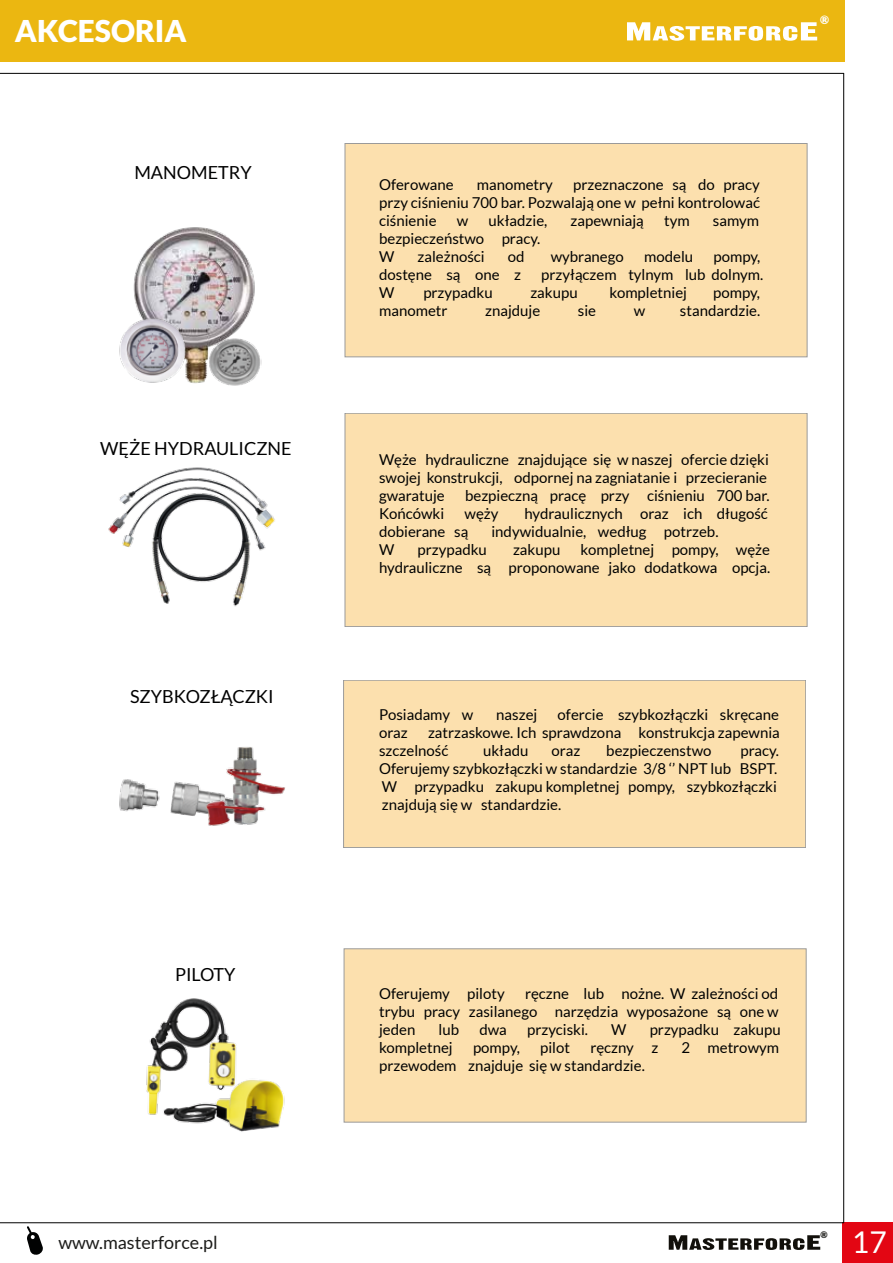
<style>
.page{position:relative;width:893px;height:1263px;background:#fff}
.page>*{position:absolute;margin:0;border:0;box-sizing:border-box;transform-origin:0 0}
.t1{font:900 30px "Lato";color:#fff}
.t2{font:30px "Lato";color:#fff}
.t3{font:18px "Lato";color:#000101}
.t4{font:18px "Lato";color:#1d1d1b}
.t5{font:15px/18px "Lato";color:#000101;text-align:justify}
.t6{font:900 11.4px "Lato";color:#fff}
.t7{font:900 9.15px "Lato";color:#1d1d1b}
</style>
<div class="page">
<div style="left:345px;top:143px;width:462px;height:214px;background:#fce0ae"></div>
<div style="left:345px;top:413px;width:462px;height:214px;background:#fce0ae"></div>
<div style="left:343px;top:680px;width:463px;height:168px;background:#fce0ae"></div>
<div style="left:0;top:0;width:845px;height:62px;background:#ebb711"></div>
<div style="left:843px;top:1222px;width:50px;height:41px;background:#e30613"></div>
<svg style="left:27px;top:1226px;width:16px;height:29px"></svg>
<svg style="left:669px;top:1235px;width:151px;height:15px"></svg>
<div style="left:344px;top:948px;width:462px;height:174px;background:#fce0ae"></div>
<img style="left:157px;top:583px;width:89px;height:24px">
<img style="left:108px;top:467px;width:167px;height:112px">
<img style="left:119px;top:779px;width:41px;height:33px">
<img style="left:170px;top:747px;width:115px;height:79px">
<img style="left:160px;top:998px;width:77px;height:56px">
<img style="left:146px;top:1027px;width:46px;height:88px">
<img style="left:152px;top:1054px;width:133px;height:78px">
<img style="left:258px;top:352px;width:4px;height:20px">
<img style="left:133px;top:227px;width:125px;height:159px">
<img style="left:119px;top:316px;width:71px;height:69px">
<svg style="left:627px;top:22px;width:190px;height:19px"></svg>
<hr style="left:0;top:73px;width:844px;height:1px;background:#000101">
<hr style="left:843px;top:73px;width:1px;height:1150px;background:#000101">
<hr style="left:0;top:1222px;width:844px;height:1px;background:#000101">
<h1 class="t1" style="left:15px;top:13px;width:173px">AKCESORIA</h1>
<p class="t3" style="left:134px;top:162px;width:119px">MANOMETRY</p>
<p class="t3" style="left:100px;top:439px;width:193px">WĘŻE HYDRAULICZNE</p>
<p class="t3" style="left:130px;top:686px;width:145px">SZYBKOZŁĄCZKI</p>
<p class="t3" style="left:175px;top:964px;width:62px">PILOTY</p>
<p class="t4" style="left:58px;top:1232px;width:161px">www.masterforce.pl</p>
<p class="t6" style="left:820px;top:14px;width:10px">®</p>
<p class="t5" style="left:379px;top:175px;width:382px;text-indent:194px">przeznaczone są do pracy przy ciśnieniu 700 bar. Pozwalają one w pełni kontrolować ciśnienie</p>
<p class="t5" style="left:379px;top:175px;width:76px">Oferowane</p>
<p class="t5" style="left:477px;top:175px;width:78px">manometry</p>
<p class="t5" style="left:457px;top:211px;width:13px">w</p>
<p class="t5" style="left:489px;top:211px;width:60px">układzie,</p>
<p class="t5" style="left:570px;top:211px;width:75px">zapewniają</p>
<p class="t5" style="left:664px;top:211px;width:27px">tym</p>
<p class="t5" style="left:713px;top:211px;width:48px">samym</p>
<p class="t5" style="left:379px;top:229px;width:163px">bezpieczeństwo pracy.<br>W</p>
<p class="t5" style="left:418px;top:247px;width:69px">zależności</p>
<p class="t5" style="left:508px;top:247px;width:18px">od</p>
<p class="t5" style="left:551px;top:247px;width:75px">wybranego</p>
<p class="t5" style="left:644px;top:247px;width:51px">modelu</p>
<p class="t5" style="left:713px;top:247px;width:48px">pompy,</p>
<p class="t5" style="left:379px;top:265px;width:143px">dostęne są one z</p>
<p class="t5" style="left:541px;top:265px;width:224px">przyłączem tylnym lub dolnym.</p>
<p class="t5" style="left:379px;top:283px;width:17px">W</p>
<p class="t5" style="left:423px;top:283px;width:71px">przypadku</p>
<p class="t5" style="left:530px;top:283px;width:49px">zakupu</p>
<p class="t5" style="left:610px;top:283px;width:79px">kompletniej</p>
<p class="t5" style="left:713px;top:283px;width:48px">pompy,</p>
<p class="t5" style="left:379px;top:301px;width:70px">manometr</p>
<p class="t5" style="left:485px;top:301px;width:57px">znajduje</p>
<p class="t5" style="left:578px;top:301px;width:20px">sie</p>
<p class="t5" style="left:634px;top:301px;width:13px">w</p>
<p class="t5" style="left:680px;top:301px;width:82px">standardzie.</p>
<p class="t5" style="left:379px;top:451px;width:391px">Węże hydrauliczne znajdujące się w naszej ofercie dzięki swojej konstrukcji, odpornej na zagniatanie i przecieranie gwaratuje</p>
<p class="t5" style="left:465px;top:487px;width:306px">bezpieczną pracę przy ciśnieniu 700 bar.</p>
<p class="t5" style="left:379px;top:505px;width:67px">Końcówki</p>
<p class="t5" style="left:464px;top:505px;width:35px">węży</p>
<p class="t5" style="left:525px;top:505px;width:245px">hydraulicznych oraz ich długość</p>
<p class="t5" style="left:379px;top:523px;width:91px">dobierane są</p>
<p class="t5" style="left:491px;top:523px;width:229px">indywidualnie, według potrzeb.</p>
<p class="t5" style="left:379px;top:541px;width:17px">W</p>
<p class="t5" style="left:418px;top:541px;width:71px">przypadku</p>
<p class="t5" style="left:513px;top:541px;width:49px">zakupu</p>
<p class="t5" style="left:379px;top:541px;width:393px;text-align:right">kompletnej pompy, węże<br>hydrauliczne są proponowane jako dodatkowa opcja.</p>
<p class="t5" style="left:379px;top:706px;width:96px">Posiadamy w</p>
<p class="t5" style="left:496px;top:706px;width:43px">naszej</p>
<p class="t5" style="left:558px;top:706px;width:223px">ofercie szybkozłączki skręcane</p>
<p class="t5" style="left:379px;top:724px;width:30px">oraz</p>
<p class="t5" style="left:379px;top:724px;width:402px;text-indent:49px">zatrzaskowe. Ich sprawdzona konstrukcja zapewnia szczelność</p>
<p class="t5" style="left:483px;top:742px;width:47px">układu</p>
<p class="t5" style="left:552px;top:742px;width:30px">oraz</p>
<p class="t5" style="left:606px;top:742px;width:107px">bezpieczenstwo</p>
<p class="t5" style="left:379px;top:742px;width:401px;text-align:left;text-indent:361px">pracy.<br>Oferujemy szybkozłączki w standardzie 3/8 ‘’ NPT lub BSPT.<br>W przypadku zakupu kompletnej pompy, szybkozłączki znajdują się w standardzie.</p>
<p class="t5" style="left:379px;top:985px;width:401px;text-indent:146px">ręczne lub nożne. W zależności od trybu pracy zasilanego narzędzia wyposażone są one w jeden</p>
<p class="t5" style="left:379px;top:985px;width:127px">Oferujemy piloty</p>
<p class="t5" style="left:438px;top:1021px;width:22px">lub</p>
<p class="t5" style="left:479px;top:1021px;width:29px">dwa</p>
<p class="t5" style="left:527px;top:1021px;width:62px">przyciski.</p>
<p class="t5" style="left:611px;top:1021px;width:17px">W</p>
<p class="t5" style="left:650px;top:1021px;width:133px">przypadku zakupu</p>
<p class="t5" style="left:379px;top:1039px;width:75px">kompletnej</p>
<p class="t5" style="left:473px;top:1039px;width:48px">pompy,</p>
<p class="t5" style="left:540px;top:1039px;width:31px">pilot</p>
<p class="t5" style="left:590px;top:1039px;width:69px">ręczny z</p>
<p class="t5" style="left:681px;top:1039px;width:99px">2 metrowym</p>
<p class="t5" style="left:379px;top:1057px;width:267px">przewodem znajduje się w standardzie.</p>
<p class="t7" style="left:820px;top:1229px;width:9px">®</p>
<h1 class="t2" style="left:852px;top:1225px;width:36px">17</h1>
</div>
